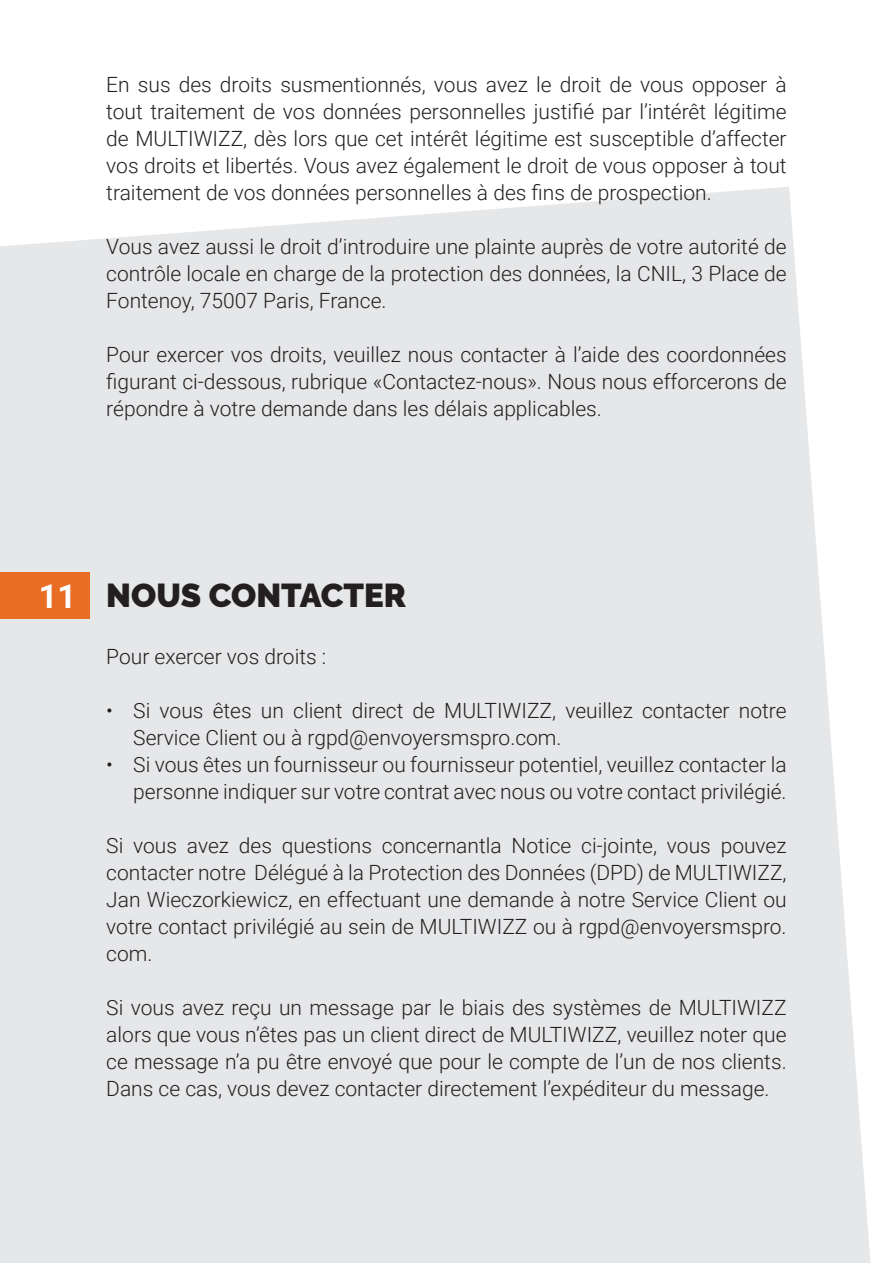
<style>
.page{position:relative;width:893px;height:1263px;background:#fff}
.page>*{position:absolute;margin:0;border:0;box-sizing:border-box;transform-origin:0 0}
.t1{font:900 33px "Raleway";color:#231f20}
.t2{font:700 33px "Roboto";color:#fff}
.t3{font:300 21px/27px "Roboto";color:#231f20;text-align:justify}
</style>
<div class="page">
<div style="left:0;top:187px;width:870px;height:1076px;background:#e6e7e9"></div>
<div style="left:0;top:572px;width:89px;height:47px;background:#e96d24"></div>
<p class="t3" style="left:106px;top:70px;width:682px">En sus des droits susmentionnés, vous avez le droit de vous opposer à tout traitement de vos données personnelles justifié par l’intérêt légitime de MULTIWIZZ, dès lors que cet intérêt légitime est susceptible d’affecter vos droits et libertés. Vous avez également le droit de vous opposer à tout traitement de vos données personnelles à des fins de prospection.</p>
<p class="t3" style="left:106px;top:232px;width:682px">Vous avez aussi le droit d’introduire une plainte auprès de votre autorité de contrôle locale en charge de la protection des données, la CNIL, 3 Place de Fontenoy, 75007 Paris, France.</p>
<p class="t3" style="left:106px;top:340px;width:682px">Pour exercer vos droits, veuillez nous contacter à l’aide des coordonnées figurant ci-dessous, rubrique «Contactez-nous». Nous nous efforcerons de répondre à votre demande dans les délais applicables.</p>
<p class="t2" style="left:39px;top:573px;width:39px">11</p>
<p class="t1" style="left:106px;top:576px;width:301px">NOUS CONTACTER</p>
<p class="t3" style="left:106px;top:642px;width:221px">Pour exercer vos droits :</p>
<p class="t3" style="left:133px;top:696px;width:655px;text-indent:-27px">• Si vous êtes un client direct de MULTIWIZZ, veuillez contacter notre<br>Service Client ou à rgpd@envoyersmspro.com.</p>
<p class="t3" style="left:106px;top:750px;width:682px;text-align:right">• Si vous êtes un fournisseur ou fournisseur potentiel, veuillez contacter la personne indiquer sur votre contrat avec nous ou votre contact privilégié.</p>
<p class="t3" style="left:106px;top:831px;width:682px">Si vous avez des questions concernantla Notice ci-jointe, vous pouvez contacter notre Délégué à la Protection des Données (DPD) de MULTIWIZZ, Jan Wieczorkiewicz, en effectuant une demande à notre Service Client ou votre contact privilégié au sein de MULTIWIZZ ou à rgpd@envoyersmspro. com.</p>
<p class="t3" style="left:106px;top:993px;width:682px">Si vous avez reçu un message par le biais des systèmes de MULTIWIZZ alors que vous n’êtes pas un client direct de MULTIWIZZ, veuillez noter que ce message n’a pu être envoyé que pour le compte de l’un de nos clients.<br>Dans ce cas, vous devez contacter directement l’expéditeur du message.</p>
</div>
